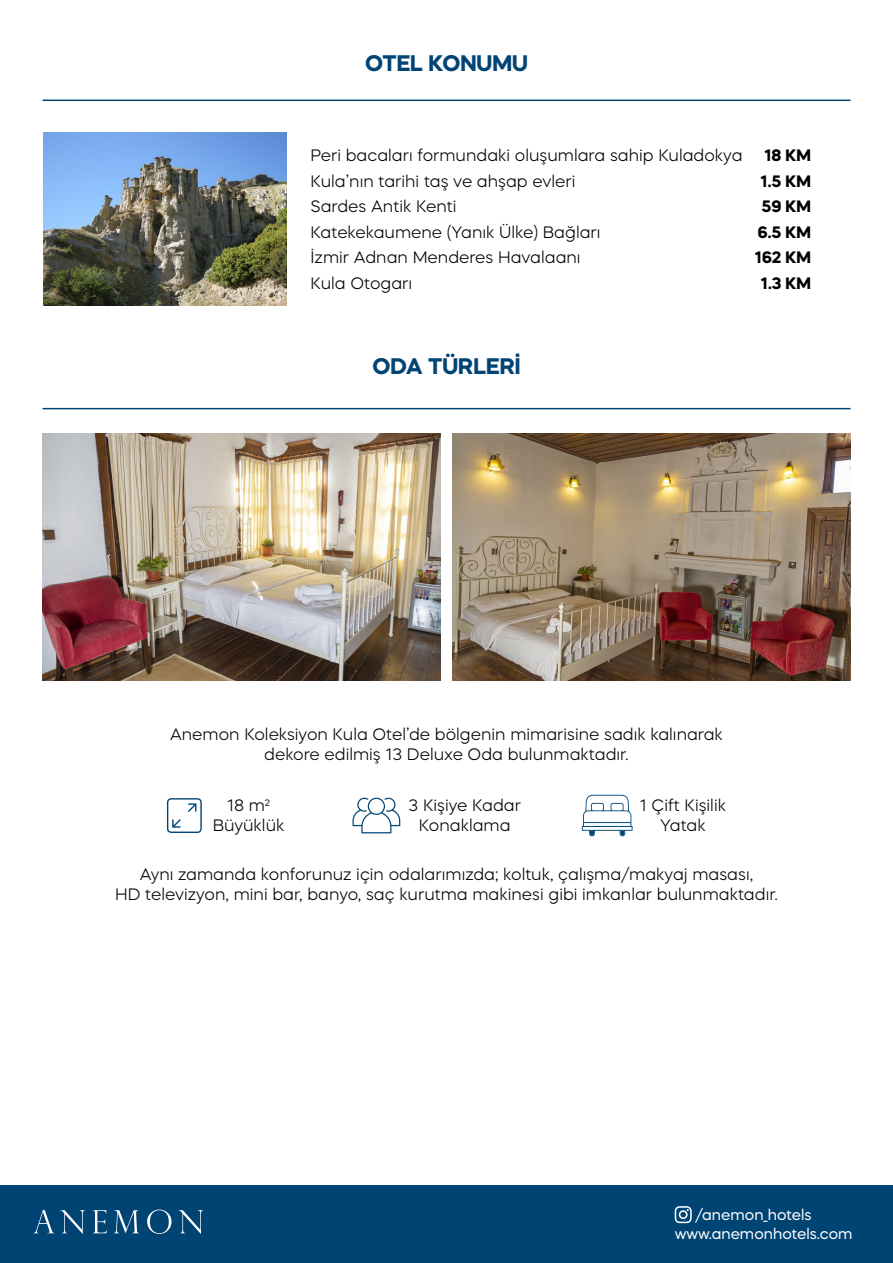
<style>
.page{position:relative;width:893px;height:1263px;background:#fff}
.page>*{position:absolute;margin:0;border:0;box-sizing:border-box;transform-origin:0 0}
.t1{font:700 22.5px "Mazzard H";color:#004474}
.t2{font:300 16.5px/19.8px "Mazzard H";color:#000;text-align:center}
.t3{font:700 16.5px/25.5px "Mazzard H";color:#000;text-align:center}
.t4{font:15px/19px "Mazzard H";color:#fff}
</style>
<div class="page">
<div style="left:0;top:1185px;width:893px;height:78px;background:#004474"></div>
<svg style="left:33px;top:1210px;width:52px;height:24px"></svg>
<svg style="left:93px;top:1210px;width:14px;height:23px"></svg>
<svg style="left:114px;top:1210px;width:25px;height:23px"></svg>
<svg style="left:147px;top:1209px;width:25px;height:25px"></svg>
<svg style="left:178px;top:1210px;width:25px;height:24px"></svg>
<svg style="left:675px;top:1206px;width:17px;height:17px"></svg>
<hr style="left:43px;top:100px;width:807px;height:1px;background:#004474">
<hr style="left:43px;top:408px;width:807px;height:1px;background:#004474">
<img style="left:43px;top:434px;width:398px;height:246px">
<img style="left:452px;top:434px;width:398px;height:246px">
<img style="left:43px;top:133px;width:244px;height:173px">
<svg style="left:582px;top:795px;width:51px;height:42px"></svg>
<svg style="left:352px;top:797px;width:48px;height:36px"></svg>
<svg style="left:167px;top:798px;width:35px;height:35px"></svg>
<h1 class="t1" style="left:365px;top:48px;width:164px">OTEL KONUMU</h1>
<p class="t2" style="left:310px;top:142px;width:433px;line-height:25.5px;text-align:left">Peri bacaları formundaki oluşumlara sahip Kuladokya<br>Kula’nın tarihi taş ve ahşap evleri<br>Sardes Antik Kenti<br>Katekekaumene (Yanık Ülke) Bağları<br>İzmir Adnan Menderes Havalaanı<br>Kula Otogarı</p>
<p class="t3" style="left:754px;top:142px;width:58px">18 KM<br>1.5 KM<br>59 KM<br>6.5 KM<br>162 KM<br>1.3 KM</p>
<h1 class="t1" style="left:372px;top:351px;width:150px">ODA TÜRLERİ</h1>
<p class="t2" style="left:170px;top:724px;width:554px">Anemon Koleksiyon Kula Otel’de bölgenin mimarisine sadık kalınarak dekore edilmiş 13 Deluxe Oda bulunmaktadır.</p>
<p class="t2" style="left:213px;top:795px;width:73px">18 m2<br>Büyüklük</p>
<p class="t2" style="left:409px;top:795px;width:114px">3 Kişiye Kadar<br>Konaklama</p>
<p class="t2" style="left:640px;top:795px;width:88px">1 Çift Kişilik<br>Yatak</p>
<p class="t2" style="left:115px;top:864px;width:664px">Aynı zamanda konforunuz için odalarımızda; koltuk, çalışma/makyaj masası,<br>HD televizyon, mini bar, banyo, saç kurutma makinesi gibi imkanlar bulunmaktadır.</p>
<p class="t4" style="left:675px;top:1204px;width:179px;text-indent:21px">/anemon_hotels www.anemonhotels.com</p>
</div>
